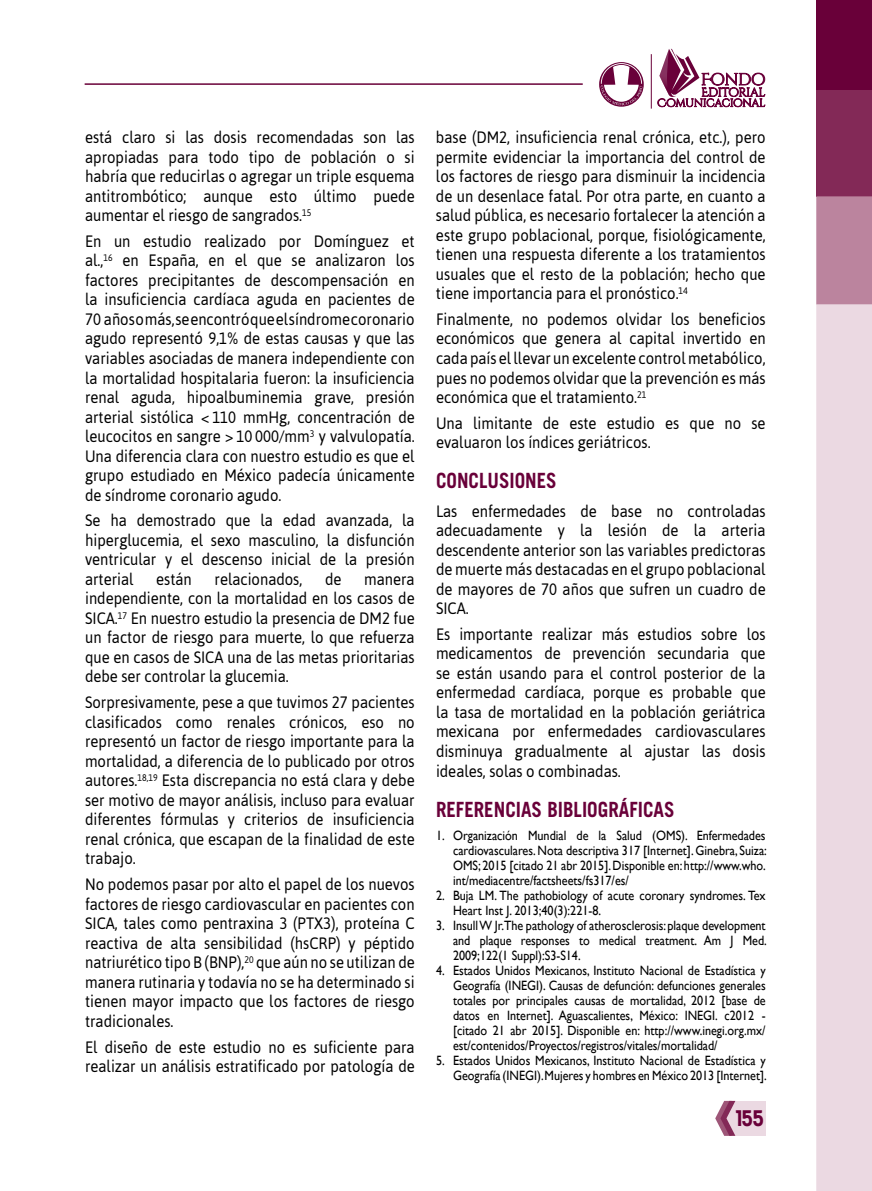
<style>
.page{position:relative;width:872px;height:1191px;background:#fff}
.page>*{position:absolute;margin:0;border:0;box-sizing:border-box;transform-origin:0 0}
.t1{font:22.5px "Milocha";color:#690039;scale:.87 1}
.t2{font:700 21px "Trade Gothic";color:#690039;scale:.9 1}
.t3{font:16.5px/19.5px "Asap";color:#000;text-align:justify;scale:.9 1}
.t4{font:13.5px/15px "Gill Sans";color:#000;text-align:justify;scale:.9 1}
</style>
<div class="page">
<div style="left:724px;top:1100px;width:41px;height:35px;background:#ebd9e2"></div>
<svg style="left:715px;top:1100px;width:20px;height:35px"></svg>
<div style="left:816px;top:0;width:56px;height:90px;background:#690039"></div>
<div style="left:816px;top:90px;width:56px;height:106px;background:#832957"></div>
<div style="left:816px;top:196px;width:56px;height:109px;background:#bb849e"></div>
<svg style="left:816px;top:305px;width:56px;height:886px;background:#ebd9e2"></svg>
<hr style="left:85px;top:83px;width:498px;height:2px;background:#690039">
<svg style="left:657px;top:49px;width:108px;height:59px"></svg>
<svg style="left:599px;top:62px;width:44px;height:45px"></svg>
<svg style="left:600px;top:63px;width:42px;height:42px"></svg>
<hr style="left:651px;top:54px;width:1px;height:55px;background:#690039">
<p class="t3" style="left:85px;top:127px;width:368px">está claro si las dosis recomendadas son las apropiadas para todo tipo de población o si habría que reducirlas o agregar un triple esquema antitrombótico; aunque esto último puede aumentar el riesgo de sangrados.<sup>15</sup></p>
<p class="t3" style="left:85px;top:231px;width:368px">En un estudio realizado por Domínguez et al.,<sup>16</sup> en España, en el que se analizaron los factores precipitantes de descompensación en la insuficiencia cardíaca aguda en pacientes de 70 años o más, se encontró que el síndrome coronario agudo representó 9,1% de estas causas y que las variables asociadas de manera independiente con la mortalidad hospitalaria fueron: la insuficiencia renal aguda, hipoalbuminemia grave, presión arterial sistólica &lt; 110 mmHg, concentración de leucocitos en sangre &gt; 10 000/mm<sup>3</sup> y valvulopatía.<br>Una diferencia clara con nuestro estudio es que el grupo estudiado en México padecía únicamente de síndrome coronario agudo.</p>
<p class="t3" style="left:85px;top:511px;width:368px">Se ha demostrado que la edad avanzada, la hiperglucemia, el sexo masculino, la disfunción ventricular y el descenso inicial de la presión arterial</p>
<p class="t3" style="left:156px;top:569px;width:41px">están</p>
<p class="t3" style="left:214px;top:569px;width:99px">relacionados,</p>
<p class="t3" style="left:325px;top:569px;width:20px">de</p>
<p class="t3" style="left:85px;top:569px;width:368px;text-indent:279px">manera independiente, con la mortalidad en los casos de SICA.<sup>17</sup> En nuestro estudio la presencia de DM2 fue un factor de riesgo para muerte, lo que refuerza que en casos de SICA una de las metas prioritarias debe ser controlar la glucemia.</p>
<p class="t3" style="left:85px;top:692px;width:368px">Sorpresivamente, pese a que tuvimos 27 pacientes clasificados como renales crónicos, eso no representó un factor de riesgo importante para la mortalidad, a diferencia de lo publicado por otros autores.<sup>18,19</sup> Esta discrepancia no está clara y debe ser motivo de mayor análisis, incluso para evaluar diferentes fórmulas y criterios de insuficiencia renal crónica, que escapan de la finalidad de este trabajo.</p>
<p class="t3" style="left:85px;top:874px;width:368px">No podemos pasar por alto el papel de los nuevos factores de riesgo cardiovascular en pacientes con SICA, tales como pentraxina 3 (PTX3), proteína C reactiva de alta sensibilidad (hsCRP) y péptido natriurético tipo B (BNP),<sup>20</sup> que aún no se utilizan de manera rutinaria y todavía no se ha determinado si tienen mayor impacto que los factores de riesgo tradicionales.</p>
<p class="t3" style="left:85px;top:1037px;width:368px">El diseño de este estudio no es suficiente para realizar un análisis estratificado por patología de</p>
<p class="t3" style="left:436px;top:127px;width:368px">base (DM2, insuficiencia renal crónica, etc.), pero permite evidenciar la importancia del control de los factores de riesgo para disminuir la incidencia de un desenlace fatal. Por otra parte, en cuanto a salud pública, es necesario fortalecer la atención a este grupo poblacional, porque, fisiológicamente, tienen una respuesta diferente a los tratamientos usuales que el resto de la población; hecho que tiene importancia para el pronóstico.<sup>14</sup></p>
<p class="t3" style="left:436px;top:309px;width:368px">Finalmente, no podemos olvidar los beneficios económicos que genera al capital invertido en cada país el llevar un excelente control metabólico, pues no podemos olvidar que la prevención es más económica que el tratamiento.<sup>21</sup></p>
<p class="t3" style="left:436px;top:413px;width:368px">Una limitante de este estudio es que no se evaluaron los índices geriátricos.</p>
<p class="t2" style="left:436px;top:468px;width:136px">CONCLUSIONES</p>
<p class="t3" style="left:436px;top:501px;width:368px">Las enfermedades de base no controladas adecuadamente y la lesión de la arteria descendente anterior son las variables predictoras de muerte más destacadas en el grupo poblacional de mayores de 70 años que sufren un cuadro de SICA.</p>
<p class="t3" style="left:436px;top:624px;width:368px">Es importante realizar más estudios sobre los medicamentos de prevención secundaria que se están usando para el control posterior de la enfermedad cardíaca, porque es probable que la tasa de mortalidad en la población geriátrica mexicana por enfermedades cardiovasculares disminuya gradualmente al ajustar las dosis ideales, solas o combinadas.</p>
<p class="t2" style="left:436px;top:796px;width:266px">REFERENCIAS BIBLIOGRÁFICAS</p>
<p class="t4" style="left:453px;top:828px;width:350px;text-indent:-17px">1. Organización Mundial de la Salud (OMS). Enfermedades cardiovasculares. Nota descriptiva 317 [Internet]. Ginebra, Suiza:<br>OMS; 2015 [citado 21 abr 2015]. Disponible en: http://www.who. int/mediacentre/factsheets/fs317/es/</p>
<p class="t4" style="left:453px;top:888px;width:349px;text-indent:-17px">2. Buja LM. The pathobiology of acute coronary syndromes. Tex<br>Heart Inst J. 2013;40(3):221-8.</p>
<p class="t4" style="left:453px;top:918px;width:350px;text-indent:-17px">3. Insull W Jr.The pathology of atherosclerosis: plaque development and plaque responses to medical treatment. Am J Med.<br>2009;122(1 Suppl):S3-S14.</p>
<p class="t4" style="left:453px;top:963px;width:349px;text-indent:-17px">4. Estados Unidos Mexicanos, Instituto Nacional de Estadística y Geografía (INEGI). Causas de defunción: defunciones generales totales por principales causas de mortalidad, 2012 [base de datos en Internet]. Aguascalientes, México: INEGI. c2012 - [citado 21 abr 2015]. Disponible en: http://www.inegi.org.mx/ est/contenidos/Proyectos/registros/vitales/mortalidad/</p>
<p class="t4" style="left:436px;top:1053px;width:369px;text-align:right">5. Estados Unidos Mexicanos, Instituto Nacional de Estadística y<br>Geografía (INEGI). Mujeres y hombres en México 2013 [Internet].</p>
<h1 class="t1" style="left:735px;top:1105px;width:33px">155</h1>
</div>
